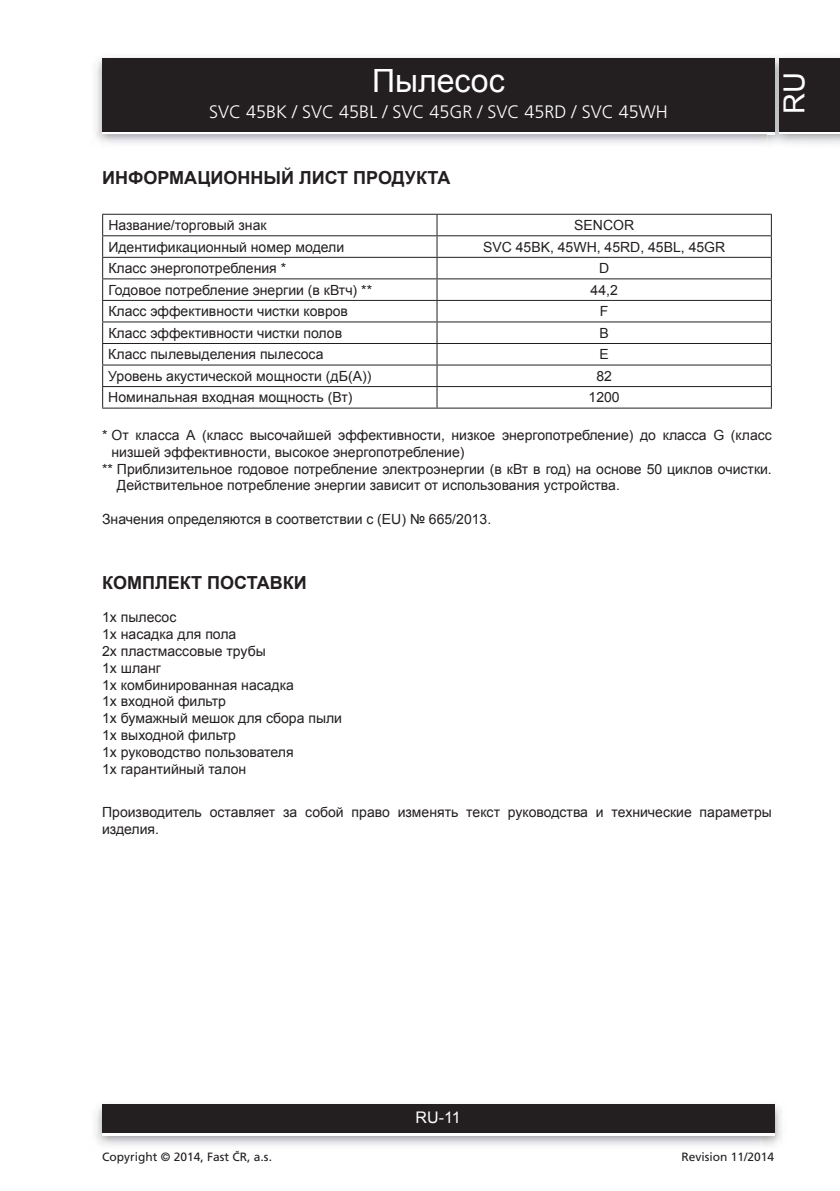
<style>
.page{position:relative;width:840px;height:1191px;background:#fff}
.page>*{position:absolute;margin:0;border:0;box-sizing:border-box;transform-origin:0 0}
.t1{font:32px "Arial";color:#fff}
.t2{font:29px "Arial";color:#fff}
.t3{font:700 18px "Arial";color:#231f20}
.t4{font:300 18px "Frutiger CE";color:#fff}
.t5{font:16px "Arial";color:#fff}
.t6{font:14px/16.8px "Arial";color:#231f20}
.t7{font:12px "Frutiger CE";color:#231f20}
</style>
<div class="page">
<img style="left:96px;top:57px;width:671px;height:87px">
<div style="left:102px;top:61px;width:672px;height:73px;background:linear-gradient(to right,#231f20,#231f20)"></div>
<div style="left:102px;top:58px;width:672px;height:73px;background:#231f20"></div>
<img style="left:96px;top:1104px;width:686px;height:42px">
<div style="left:102px;top:1107px;width:672px;height:28px;background:linear-gradient(to right,#fff,#fff)"></div>
<div style="left:102px;top:1104px;width:672px;height:28px;background:#231f20"></div>
<img style="left:767px;top:54px;width:18px;height:92px">
<svg style="left:767px;top:131px;width:7px;height:3px"></svg>
<img style="left:767px;top:58px;width:7px;height:3px">
<img style="left:767px;top:61px;width:7px;height:70px">
<div style="left:778px;top:61px;width:61px;height:73px;background:linear-gradient(to right,#231f20,#231f20)"></div>
<div style="left:778px;top:58px;width:61px;height:73px;background:#231f20"></div>
<hr style="left:102px;top:214px;width:335px;height:1px;background:#231f20">
<hr style="left:437px;top:214px;width:334px;height:1px;background:#231f20">
<hr style="left:102px;top:235px;width:335px;height:1px;background:#231f20">
<hr style="left:437px;top:235px;width:334px;height:1px;background:#231f20">
<hr style="left:102px;top:257px;width:335px;height:1px;background:#231f20">
<hr style="left:437px;top:257px;width:334px;height:1px;background:#231f20">
<hr style="left:102px;top:278px;width:335px;height:1px;background:#231f20">
<hr style="left:437px;top:278px;width:334px;height:1px;background:#231f20">
<hr style="left:102px;top:300px;width:335px;height:1px;background:#231f20">
<hr style="left:437px;top:300px;width:334px;height:1px;background:#231f20">
<hr style="left:102px;top:321px;width:335px;height:1px;background:#231f20">
<hr style="left:437px;top:321px;width:334px;height:1px;background:#231f20">
<hr style="left:102px;top:343px;width:335px;height:1px;background:#231f20">
<hr style="left:437px;top:343px;width:334px;height:1px;background:#231f20">
<hr style="left:102px;top:364px;width:335px;height:1px;background:#231f20">
<hr style="left:437px;top:364px;width:334px;height:1px;background:#231f20">
<hr style="left:102px;top:386px;width:335px;height:1px;background:#231f20">
<svg style="left:102px;top:215px;width:1px;height:192px"></svg>
<hr style="left:437px;top:386px;width:334px;height:1px;background:#231f20">
<svg style="left:436px;top:215px;width:1px;height:192px"></svg>
<svg style="left:770px;top:215px;width:1px;height:192px"></svg>
<hr style="left:102px;top:407px;width:669px;height:1px;background:#231f20">
<h1 class="t1" style="left:372px;top:63px;width:134px">Пылесос</h1>
<p class="t4" style="left:209px;top:105px;width:460px">SVC 45BK / SVC 45BL / SVC 45GR / SVC 45RD / SVC 45WH</p>
<h2 class="t2" style="left:777px;top:114px;width:43px;rotate:-90deg">RU</h2>
<p class="t3" style="left:102px;top:168px;width:349px">ИНФОРМАЦИОННЫЙ ЛИСТ ПРОДУКТА</p>
<p class="t6" style="left:108px;top:217px;width:160px">Название/торговый знак</p>
<p class="t6" style="left:574px;top:217px;width:61px">SENCOR</p>
<p class="t6" style="left:108px;top:238px;width:237px">Идентификационный номер модели</p>
<p class="t6" style="left:483px;top:238px;width:243px">SVC 45BK, 45WH, 45RD, 45BL, 45GR</p>
<p class="t6" style="left:108px;top:260px;width:179px">Класс энергопотребления *</p>
<p class="t6" style="left:598px;top:260px;width:12px">D</p>
<p class="t6" style="left:108px;top:281px;width:265px">Годовое потребление энергии (в кВтч) **</p>
<p class="t6" style="left:590px;top:281px;width:29px">44,2</p>
<p class="t6" style="left:108px;top:303px;width:241px">Класс эффективности чистки ковров</p>
<p class="t6" style="left:599px;top:303px;width:10px">F</p>
<p class="t6" style="left:108px;top:324px;width:235px">Класс эффективности чистки полов</p>
<p class="t6" style="left:599px;top:324px;width:11px">B</p>
<p class="t6" style="left:108px;top:346px;width:216px">Класс пылевыделения пылесоса</p>
<p class="t6" style="left:599px;top:346px;width:11px">E</p>
<p class="t6" style="left:108px;top:368px;width:264px">Уровень акустической мощности (дБ(А))</p>
<p class="t6" style="left:596px;top:368px;width:17px">82</p>
<p class="t6" style="left:108px;top:389px;width:245px">Номинальная входная мощность (Вт)</p>
<p class="t6" style="left:588px;top:389px;width:33px">1200</p>
<p class="t6" style="left:102px;top:426px;width:670px">* От класса А (класс высочайшей эффективности, низкое энергопотребление) до класса G (класс</p>
<p class="t6" style="left:111px;top:443px;width:354px">низшей эффективности, высокое энергопотребление)</p>
<p class="t6" style="left:102px;top:460px;width:670px">** Приблизительное годовое потребление электроэнергии (в кВт в год) на основе 50 циклов очистки.</p>
<p class="t6" style="left:117px;top:477px;width:504px">Действительное потребление энергии зависит от использования устройства.</p>
<p class="t6" style="left:102px;top:510px;width:390px">Значения определяются в соответствии с (EU) № 665/2013.</p>
<p class="t3" style="left:102px;top:572px;width:206px">КОМПЛЕКТ ПОСТАВКИ</p>
<p class="t6" style="left:102px;top:609px;width:241px">1x пылесос<br>1x насадка для пола<br>2х пластмассовые трубы<br>1x шланг<br>1x комбинированная насадка<br>1x входной фильтр<br>1x бумажный мешок для сбора пыли<br>1x выходной фильтр<br>1x руководство пользователя<br>1x гарантийный талон</p>
<p class="t6" style="left:102px;top:803px;width:670px">Производитель оставляет за собой право изменять текст руководства и технические параметры изделия.</p>
<p class="t5" style="left:415px;top:1108px;width:47px">RU-11</p>
<p class="t7" style="left:102px;top:1152px;width:171px">Copyright © 2014, Fast ČR, a.s.</p>
<p class="t7" style="left:681px;top:1152px;width:94px">Revision 11/2014</p>
</div>
